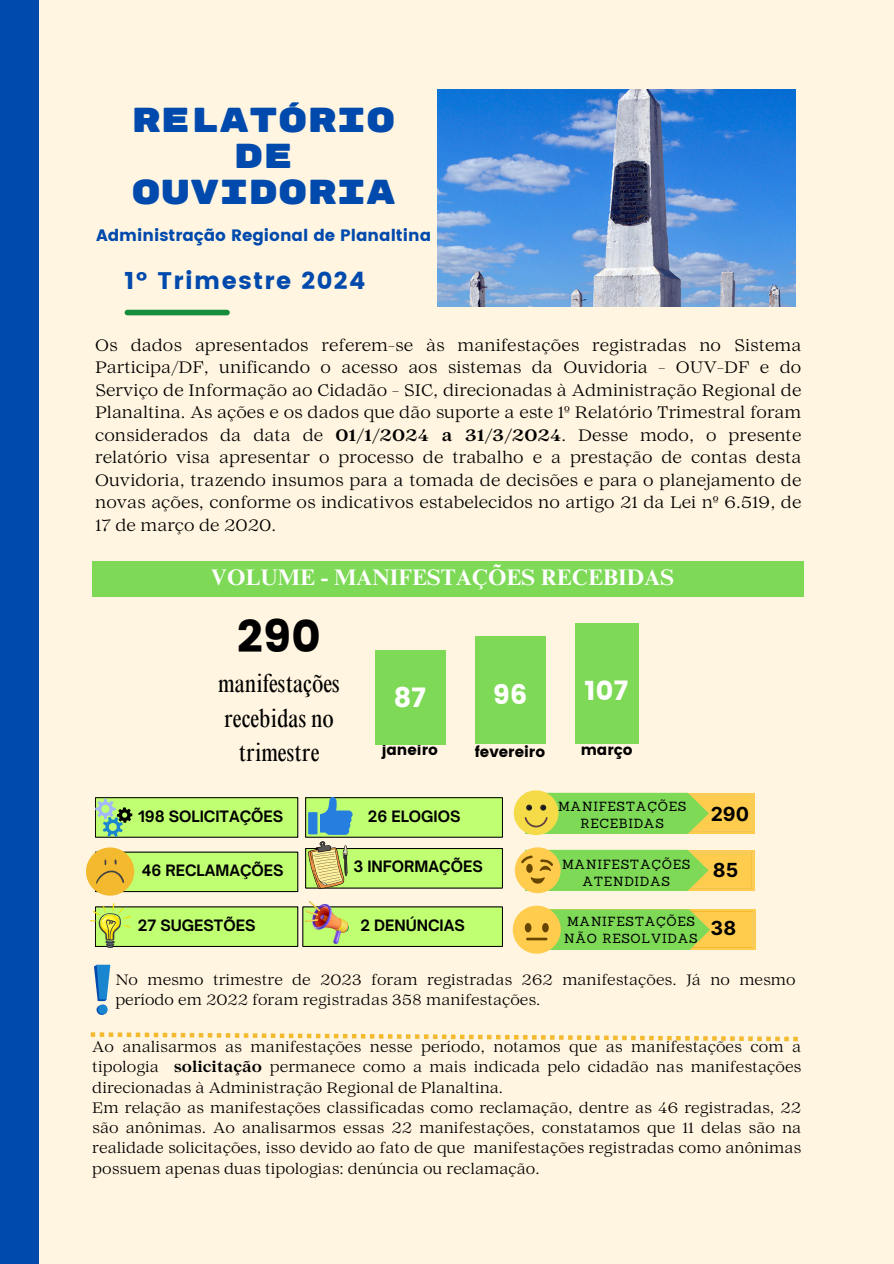
<style>
.page{position:relative;width:894px;height:1264px;background:#fff}
.page>*{position:absolute;margin:0;border:0;box-sizing:border-box;transform-origin:0 0}
.t1{font:45px "Poppins";color:#000}
.t2{font:34.5px/36px "Rubik Mono One";color:#004aad;text-align:center}
.t3{font:27px "Poppins";color:#fff}
.t4{font:condensed 25.5px/34.8px "Times NRMT Pro";color:#000;text-align:center}
.t5{font:24px "Poppins";letter-spacing:.06em;color:#004aad}
.t6{font:700 22.5px "Times NRMT Pro";color:#fff}
.t7{font:700 19.35px "Inter";color:#000}
.t8{font:16.5px/22.5px "Lovelace Text";color:#000;text-align:justify}
.t9{font:16.5px "Poppins";color:#004aad}
.t10{font:15px/20.2px "Lovelace Text";color:#000;text-align:justify}
.t11{font:700 15px "Open Sauce One";color:#000}
.t12{font:15px "Poppins";color:#000}
.t13{font:14.85px/20.2px "Lovelace Text";color:#000}
.t14{font:12.9px/16.6px "Sanchez";letter-spacing:.05em;color:#000;text-align:center}
.s1{font-weight:700}
</style>
<div class="page">
<div style="left:0;top:0;width:893px;height:1263px;background:#fff5e0"></div>
<div style="left:0;top:0;width:39px;height:1263px;background:#004aad"></div>
<div style="left:127px;top:310px;width:100px;height:5px;background:#168d3b"></div>
<img style="left:437px;top:89px;width:358px;height:217px">
<div style="left:375px;top:650px;width:70px;height:94px;background:#7ed957"></div>
<div style="left:474px;top:636px;width:71px;height:108px;background:#7ed957"></div>
<div style="left:574px;top:623px;width:64px;height:121px;background:#7ed957"></div>
<div style="left:305px;top:797px;width:197px;height:40px;background:#c1ff72"></div>
<hr style="left:305px;top:798px;width:1px;height:39px;background:#000">
<hr style="left:502px;top:798px;width:1px;height:39px;background:#000">
<hr style="left:305px;top:797px;width:197px;height:1px;background:#000">
<hr style="left:305px;top:837px;width:197px;height:1px;background:#000">
<div style="left:95px;top:797px;width:203px;height:40px;background:#c1ff72"></div>
<hr style="left:297px;top:798px;width:1px;height:39px;background:#000">
<hr style="left:95px;top:797px;width:203px;height:1px;background:#000">
<hr style="left:95px;top:837px;width:203px;height:1px;background:#000">
<div style="left:95px;top:851px;width:203px;height:40px;background:#c1ff72"></div>
<hr style="left:95px;top:852px;width:1px;height:39px;background:#000">
<hr style="left:297px;top:852px;width:1px;height:39px;background:#000">
<hr style="left:95px;top:851px;width:203px;height:1px;background:#000">
<hr style="left:95px;top:891px;width:203px;height:1px;background:#000">
<div style="left:95px;top:906px;width:203px;height:40px;background:#c1ff72"></div>
<hr style="left:297px;top:907px;width:1px;height:39px;background:#000">
<hr style="left:95px;top:906px;width:203px;height:1px;background:#000">
<hr style="left:95px;top:946px;width:203px;height:1px;background:#000">
<div style="left:305px;top:848px;width:197px;height:40px;background:#c1ff72"></div>
<hr style="left:305px;top:848px;width:1px;height:39px;background:#000">
<hr style="left:502px;top:848px;width:1px;height:39px;background:#000">
<hr style="left:305px;top:848px;width:197px;height:1px;background:#000">
<hr style="left:305px;top:887px;width:197px;height:1px;background:#000">
<div style="left:302px;top:906px;width:200px;height:40px;background:#c1ff72"></div>
<hr style="left:302px;top:907px;width:1px;height:39px;background:#000">
<hr style="left:502px;top:907px;width:1px;height:39px;background:#000">
<hr style="left:302px;top:906px;width:200px;height:1px;background:#000">
<hr style="left:302px;top:946px;width:200px;height:1px;background:#000">
<svg style="left:320px;top:797px;width:32px;height:37px"></svg>
<div style="left:308px;top:812px;width:9px;height:22px;background:#267edf"></div>
<svg style="left:95px;top:798px;width:37px;height:39px"></svg>
<img style="left:305px;top:901px;width:43px;height:42px">
<svg style="left:308px;top:841px;width:39px;height:47px"></svg>
<img style="left:91px;top:903px;width:39px;height:44px">
<div style="left:92px;top:561px;width:712px;height:35px;background:#7ed957"></div>
<div style="left:86px;top:847px;width:48px;height:48px;background:#f4ba2f;border-radius:50%"></div>
<svg style="left:96px;top:859px;width:28px;height:25px"></svg>
<div style="left:513px;top:790px;width:45px;height:45px;background:#f5db48;border-radius:50%"></div>
<svg style="left:524px;top:792px;width:228px;height:42px"></svg>
<svg style="left:514px;top:847px;width:46px;height:46px"></svg>
<svg style="left:521px;top:849px;width:231px;height:42px"></svg>
<div style="left:512px;top:905px;width:48px;height:48px;background:#ffcc4d;border-radius:50%"></div>
<svg style="left:524px;top:909px;width:229px;height:41px"></svg>
<hr style="left:526px;top:937px;width:21px;height:3px;background:#664500">
<svg style="left:94px;top:964px;width:16px;height:50px"></svg>
<svg style="left:91px;top:1032px;width:706px;height:9px"></svg>
<p class="t2" style="left:131px;top:104px;width:265px">RELATÓRIO<br>DE<br>OUVIDORIA</p>
<p class="t9" style="left:96px;top:226px;width:336px">Administração Regional de Planaltina</p>
<h2 class="t5" style="left:124px;top:267px;width:242px">1º Trimestre 2024</h2>
<p class="t8" style="left:95px;top:336px;width:707px">Os dados apresentados referem-se às manifestações registradas no Sistema Participa/DF, unificando o acesso aos sistemas da Ouvidoria - OUV-DF e do Serviço de Informação ao Cidadão - SIC, direcionadas à Administração Regional de Planaltina. As ações e os dados que dão suporte a este 1º Relatório Trimestral foram considerados da data de <span class="s1">01/1/2024 a 31/3/2024</span>. Desse modo, o presente relatório visa apresentar o processo de trabalho e a prestação de contas desta Ouvidoria, trazendo insumos para a tomada de decisões e para o planejamento de novas ações, conforme os indicativos estabelecidos no artigo 21 da Lei nº 6.519, de 17 de março de 2020.</p>
<p class="t6" style="left:211px;top:568px;width:464px">VOLUME - MANIFESTAÇÕES RECEBIDAS</p>
<p class="t1" style="left:237px;top:610px;width:85px">290</p>
<p class="t4" style="left:218px;top:668px;width:123px">manifestações recebidas no trimestre</p>
<p class="t3" style="left:393px;top:682px;width:34px">87</p>
<p class="t12" style="left:381px;top:741px;width:58px">janeiro</p>
<h5 class="t3" style="left:492px;top:679px;width:36px">96</h5>
<h4 class="t3" style="left:584px;top:674px;width:46px">107</h4>
<h6 class="t12" style="left:475px;top:743px;width:72px">fevereiro</h6>
<p class="t12" style="left:580px;top:741px;width:53px">março</p>
<p class="t11" style="left:138px;top:806px;width:147px">198 SOLICITAÇÕES</p>
<p class="t11" style="left:367px;top:806px;width:94px">26 ELOGIOS</p>
<p class="t11" style="left:142px;top:860px;width:143px">46 RECLAMAÇÕES</p>
<p class="t11" style="left:138px;top:915px;width:119px">27 SUGESTÕES</p>
<p class="t11" style="left:353px;top:857px;width:131px">3 INFORMAÇÕES</p>
<p class="t11" style="left:360px;top:915px;width:106px">2 DENÚNCIAS</p>
<p class="t14" style="left:558px;top:798px;width:130px">MANIFESTAÇÕES<br>RECEBIDAS</p>
<p class="t14" style="left:562px;top:856px;width:130px">MANIFESTAÇÕES<br>ATENDIDAS</p>
<p class="t14" style="left:564px;top:913px;width:135px;text-align:left">MANIFESTAÇÕES<br>NÃO RESOLVIDAS</p>
<p class="t7" style="left:710px;top:802px;width:40px">290</p>
<p class="t7" style="left:712px;top:858px;width:27px">85</p>
<p class="t7" style="left:710px;top:916px;width:27px">38</p>
<p class="t13" style="left:115px;top:971px;width:681px">No mesmo trimestre de 2023 foram registradas 262 manifestações. Já no mesmo período em 2022 foram registradas 358 manifestações.</p>
<p class="t10" style="left:92px;top:1038px;width:710px">Ao analisarmos as manifestações nesse período, notamos que as manifestações com a tipologia <span class="s1">solicitação</span> permanece como a mais indicada pelo cidadão nas manifestações direcionadas à Administração Regional de Planaltina.</p>
<h3 class="t10" style="left:92px;top:1099px;width:710px">Em relação as manifestações classificadas como reclamação, dentre as 46 registradas, 22 são anônimas. Ao analisarmos essas 22 manifestações, constatamos que 11 delas são na realidade solicitações, isso devido ao fato de que manifestações registradas como anônimas possuem apenas duas tipologias: denúncia ou reclamação.</h3>
</div>
